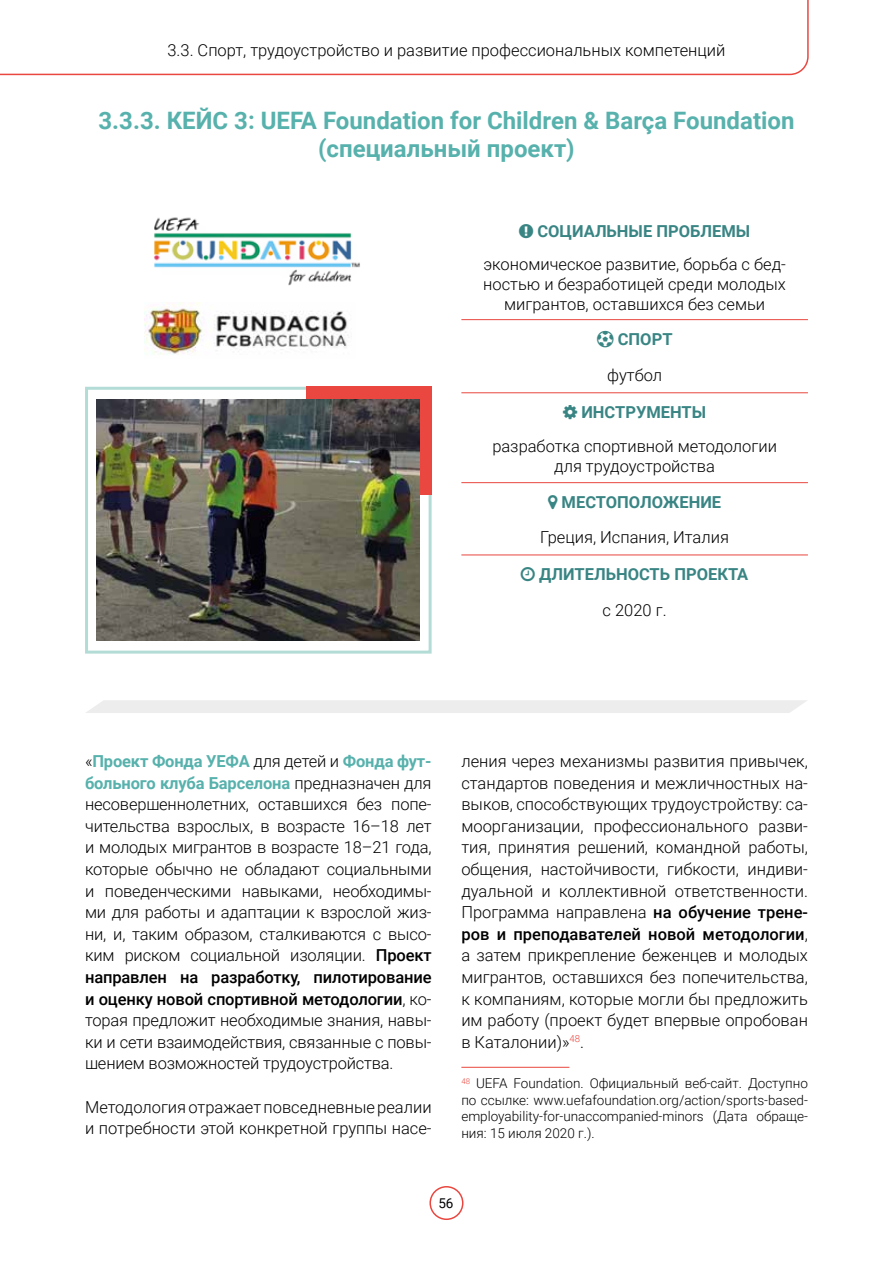
<style>
.page{position:relative;width:893px;height:1263px;background:#fff}
.page>*{position:absolute;margin:0;border:0;box-sizing:border-box;transform-origin:0 0}
.t1{font:700 24px/28.8px "Roboto";color:#57b1ac;text-align:center}
.t2{font:300 16.5px/21.6px "Roboto";color:#000;text-align:justify}
.t3{font:700 16.5px "Roboto";color:#398584}
.t4{font:300 13.5px/16.5px "Roboto";color:#000;text-align:justify}
.t5{font:13.5px "Roboto";color:#000}
.s1{font-weight:700;color:#57b1ac}
.s2{font-weight:500}
</style>
<div class="page">
<div style="left:429px;top:1186px;width:34px;height:34px;border:2px solid #e9473f;border-radius:50%"></div>
<svg style="left:0;top:0;width:809px;height:76px"></svg>
<hr style="left:461px;top:1067px;width:108px;height:1px;background:#e9473f">
<hr style="left:461px;top:319px;width:347px;height:1px;background:#e9473f">
<hr style="left:461px;top:392px;width:347px;height:1px;background:#e9473f">
<hr style="left:461px;top:482px;width:347px;height:1px;background:#e9473f">
<hr style="left:461px;top:555px;width:347px;height:1px;background:#e9473f">
<div style="left:86px;top:700px;width:721px;height:13px;background:#ededed"></div>
<div style="left:85px;top:387px;width:347px;height:267px;border:3px solid #b3dcd6"></div>
<div style="left:306px;top:387px;width:126px;height:108px;background:#e9473f"></div>
<img style="left:97px;top:400px;width:323px;height:241px">
<img style="left:154px;top:217px;width:206px;height:69px">
<img style="left:145px;top:302px;width:203px;height:53px">
<p class="t2" style="left:167px;top:39px;width:560px">3.3. Спорт, трудоустройство и развитие профессиональных компетенций</p>
<h1 class="t1" style="left:98px;top:105px;width:697px">3.3.3. КЕЙС 3: UEFA Foundation for Children &amp; Barça Foundation (специальный проект)</h1>
<p class="t3" style="left:537px;top:219px;width:214px">СОЦИАЛЬНЫЕ ПРОБЛЕМЫ</p>
<p class="t2" style="left:483px;top:254px;width:304px;line-height:19.8px;text-align:center">экономическое развитие, борьба с бед&shy;ностью и безработицей среди молодых мигрантов, оставшихся без семьи</p>
<p class="t3" style="left:618px;top:328px;width:56px">СПОРТ</p>
<p class="t2" style="left:607px;top:363px;width:57px">футбол</p>
<p class="t3" style="left:581px;top:401px;width:126px">ИНСТРУМЕНТЫ</p>
<p class="t2" style="left:492px;top:436px;width:286px;line-height:19.8px;text-align:center">разработка спортивной методологии для трудоустройства</p>
<p class="t3" style="left:562px;top:491px;width:161px">МЕСТОПОЛОЖЕНИЕ</p>
<p class="t2" style="left:540px;top:526px;width:190px">Греция, Испания, Италия</p>
<p class="t3" style="left:539px;top:563px;width:211px">ДЛИТЕЛЬНОСТЬ ПРОЕКТА</p>
<p class="t2" style="left:603px;top:599px;width:65px">с 2020 г.</p>
<p class="t2" style="left:85px;top:750px;width:348px">«<span class="s1">Проект Фонда УЕФА</span> для детей и <span class="s1">Фонда фут&shy;больного клуба Барселона</span> предназначен для несовершеннолетних, оставшихся без попе&shy;чительства взрослых, в возрасте 16–18 лет и молодых мигрантов в возрасте 18–21 года, которые обычно не обладают социальными и поведенческими навыками, необходимы&shy;ми для работы и адаптации к взрослой жиз&shy;ни, и, таким образом, сталкиваются с высо&shy;ким риском социальной изоляции. <span class="s2">Проект направлен на разработку, пилотирование и оценку новой спортивной методологии</span>, ко&shy;торая предложит необходимые знания, навы&shy;ки и сети взаимодействия, связанные с повы&shy;шением возможностей трудоустройства.</p>
<p class="t2" style="left:85px;top:1095px;width:348px">Методология отражает повседневные реалии и потребности этой конкретной группы насе-</p>
<p class="t2" style="left:461px;top:750px;width:348px">ления через механизмы развития привычек, стандартов поведения и межличностных на&shy;выков, способствующих трудоустройству: са&shy;моорганизации, профессионального разви&shy;тия, принятия решений, командной работы, общения, настойчивости, гибкости, индиви&shy;дуальной и коллективной ответственности.<br>Программа направлена <span class="s2">на обучение трене&shy;ров и преподавателей новой методологии</span>, а затем прикрепление беженцев и молодых мигрантов, оставшихся без попечительства, к компаниям, которые могли бы предложить им работу (проект будет впервые опробован в Каталонии)»<sup>48</sup>.</p>
<p class="t4" style="left:461px;top:1074px;width:348px"><sup>48</sup> UEFA Foundation. Официальный веб-сайт. Доступно по ссылке: www.uefafoundation.org/action/sports-based&shy;employability-for-unaccompanied-minors (Дата обраще&shy;ния: 15 июля 2020 г.).</p>
<p class="t5" style="left:438px;top:1194px;width:17px">56</p>
</div>
